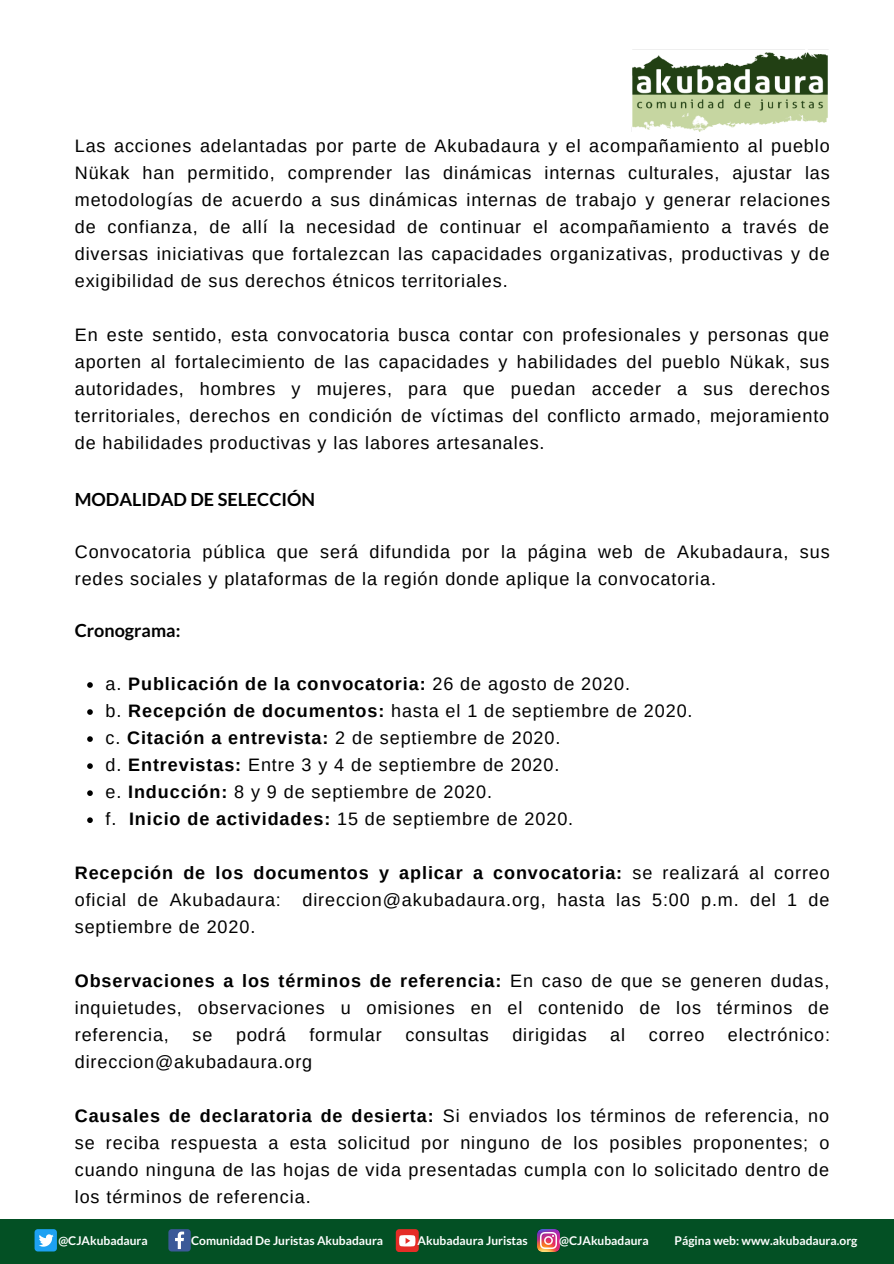
<style>
.page{position:relative;width:894px;height:1264px;background:#fff}
.page>*{position:absolute;margin:0;border:0;box-sizing:border-box;transform-origin:0 0}
.t1{font:18px/27px "Arimo";letter-spacing:.05em;color:#000;text-align:justify}
.t2{font:700 18px "Lato";color:#000}
.t3{font:700 12px "Lato";color:#fff}
.s1{font-weight:700}
</style>
<div class="page">
<div style="left:0;top:1219px;width:893px;height:44px;background:#035024"></div>
<img style="left:631px;top:49px;width:198px;height:82px">
<svg style="left:168px;top:1229px;width:23px;height:22px"></svg>
<svg style="left:35px;top:1229px;width:22px;height:22px"></svg>
<div style="left:395px;top:1229px;width:23px;height:22px;background:#e52d27;border-radius:3px"></div>
<svg style="left:399px;top:1235px;width:16px;height:11px"></svg>
<img style="left:537px;top:1229px;width:22px;height:21px">
<svg style="left:87px;top:682px;width:6px;height:5px"></svg>
<svg style="left:87px;top:709px;width:6px;height:6px"></svg>
<svg style="left:87px;top:736px;width:6px;height:6px"></svg>
<svg style="left:87px;top:763px;width:6px;height:6px"></svg>
<svg style="left:87px;top:790px;width:6px;height:6px"></svg>
<svg style="left:87px;top:817px;width:6px;height:6px"></svg>
<p class="t1" style="left:75px;top:132px;width:756px">Las acciones adelantadas por parte de Akubadaura y el acompañamiento al pueblo Nükak han permitido, comprender las dinámicas internas culturales, ajustar las metodologías de acuerdo a sus dinámicas internas de trabajo y generar relaciones de confianza, de allí la necesidad de continuar el acompañamiento a través de diversas iniciativas que fortalezcan las capacidades organizativas, productivas y de exigibilidad de sus derechos étnicos territoriales.</p>
<p class="t1" style="left:75px;top:321px;width:756px">En este sentido, esta convocatoria busca contar con profesionales y personas que aporten al fortalecimiento de las capacidades y habilidades del pueblo Nükak, sus autoridades, hombres y mujeres, para que puedan acceder a sus derechos territoriales, derechos en condición de víctimas del conflicto armado, mejoramiento de habilidades productivas y las labores artesanales.</p>
<p class="t2" style="left:75px;top:488px;width:242px">MODALIDAD DE SELECCIÓN</p>
<p class="t1" style="left:75px;top:538px;width:756px">Convocatoria pública que será difundida por la página web de Akubadaura, sus redes sociales y plataformas de la región donde aplique la convocatoria.</p>
<p class="t2" style="left:75px;top:619px;width:107px">Cronograma:</p>
<p class="t1" style="left:105px;top:670px;width:588px;text-align:left">a. <span class="s1">Publicación de la convocatoria:</span> 26 de agosto de 2020.<br>b. <span class="s1">Recepción de documentos:</span> hasta el 1 de septiembre de 2020. c. <span class="s1">Citación a entrevista:</span> 2 de septiembre de 2020.<br>d. <span class="s1">Entrevistas:</span> Entre 3 y 4 de septiembre de 2020.<br>e. <span class="s1">Inducción:</span> 8 y 9 de septiembre de 2020.<br>f. <span class="s1">Inicio de actividades:</span> 15 de septiembre de 2020.</p>
<p class="t1" style="left:75px;top:859px;width:756px"><span class="s1">Recepción de los documentos y aplicar a convocatoria:</span> se realizará al correo oficial de Akubadaura: direccion@akubadaura.org, hasta las 5:00 p.m. del 1 de septiembre de 2020.</p>
<p class="t1" style="left:75px;top:967px;width:755px"><span class="s1">Observaciones a los términos de referencia:</span> En caso de que se generen dudas, inquietudes, observaciones u omisiones en el contenido de los términos de referencia,</p>
<p class="t1" style="left:192px;top:1021px;width:21px">se</p>
<p class="t1" style="left:236px;top:1021px;width:51px">podrá</p>
<p class="t1" style="left:309px;top:1021px;width:74px">formular</p>
<p class="t1" style="left:405px;top:1021px;width:85px">consultas</p>
<p class="t1" style="left:512px;top:1021px;width:76px">dirigidas</p>
<p class="t1" style="left:610px;top:1021px;width:16px">al</p>
<p class="t1" style="left:648px;top:1021px;width:57px">correo</p>
<p class="t1" style="left:727px;top:1021px;width:104px">electrónico:</p>
<p class="t1" style="left:75px;top:1048px;width:239px">direccion@akubadaura.org</p>
<p class="t1" style="left:75px;top:1102px;width:756px"><span class="s1">Causales de declaratoria de desierta:</span> Si enviados los términos de referencia, no se reciba respuesta a esta solicitud por ninguno de los posibles proponentes; o cuando ninguna de las hojas de vida presentadas cumpla con lo solicitado dentro de los términos de referencia.</p>
<p class="t3" style="left:58px;top:1233px;width:91px">@CJAkubadaura</p>
<p class="t3" style="left:191px;top:1233px;width:193px">Comunidad De Juristas Akubadaura</p>
<p class="t3" style="left:417px;top:1233px;width:112px">Akubadaura Juristas</p>
<p class="t3" style="left:559px;top:1233px;width:91px">@CJAkubadaura</p>
<p class="t3" style="left:674px;top:1233px;width:184px">Página web: www.akubadaura.org</p>
</div>
